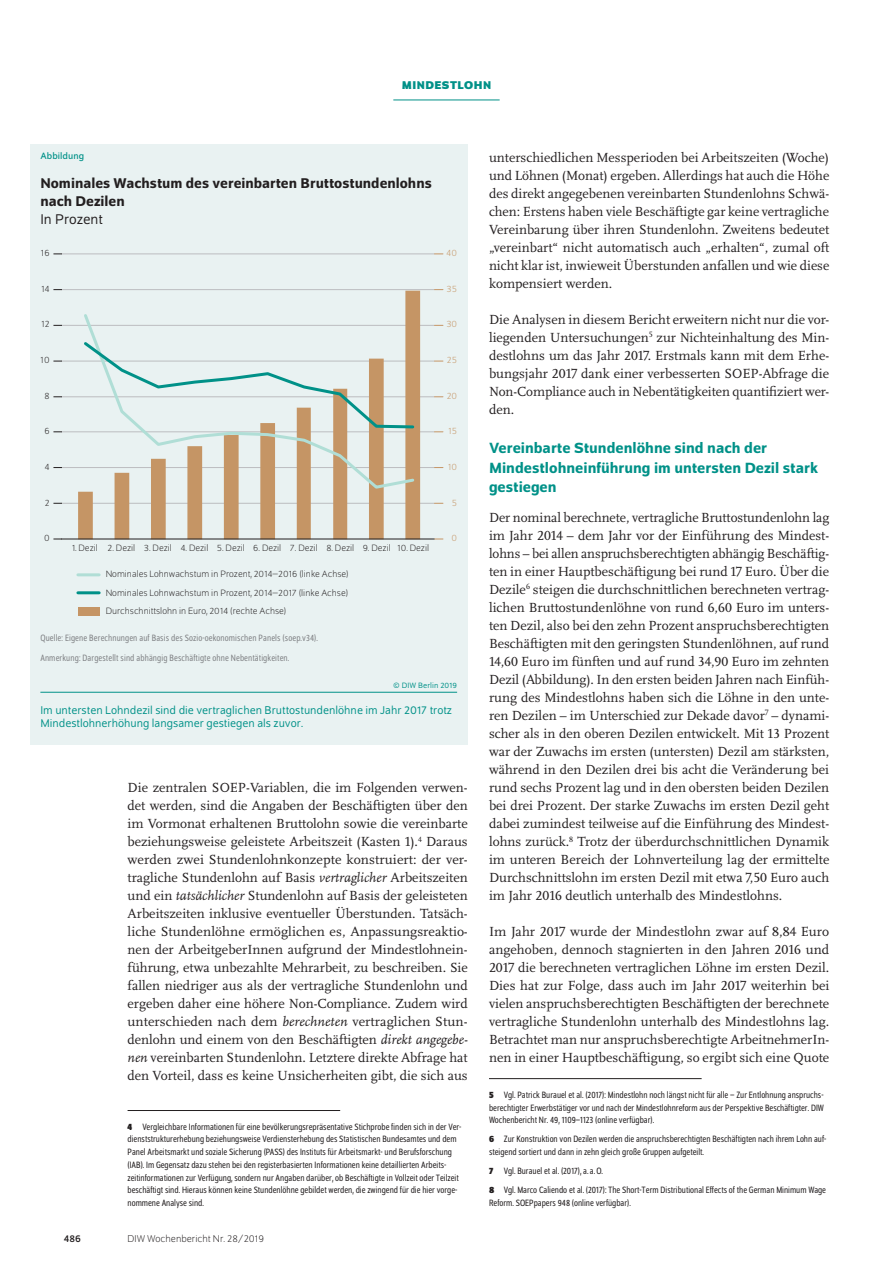
<style>
.page{position:relative;width:893px;height:1263px;background:#fff}
.page>*{position:absolute;margin:0;border:0;box-sizing:border-box;transform-origin:0 0}
.t1{font:500 15.75px/19.5px "Schumpeter";color:#009188}
.t2{font:500 15px/18px "Schumpeter";color:#231f20}
.t3{font:15px "Schumpeter Blond";color:#231f20}
.t4{font:13.8px/18px "Scala Pro";color:#231f20;text-align:justify}
.t5{font:12px/13.5px "Schumpeter Blond";color:#009188}
.t6{font:700 12px "Schumpeter";color:#009188}
.t7{font:300 10.5px "Schumpeter";color:#231f20}
.t8{font:10.5px "Schumpeter";color:#231f20}
.t9{font:semi-condensed 9.75px/12.8px "Schumpeter Blond";color:#231f20}
.t10{font:300 9.75px/18.3px "Schumpeter";color:#231f20}
.t11{font:semi-condensed 9.75px/20.5px "Schumpeter Blond";letter-spacing:.01em;color:#808285}
.t12{font:300 9.75px "Schumpeter";color:#c59565}
.t13{font:9.75px "Schumpeter";letter-spacing:.01em;color:#009188}
.t14{font:8.25px "Schumpeter Blond";letter-spacing:.01em;color:#009188}
.s1{font-style:italic}
.s2{font-family:"Schumpeter";font-weight:700}
</style>
<div class="page">
<hr style="left:393px;top:100px;width:107px;height:1px;background:#009188">
<hr style="left:128px;top:1110px;width:212px;height:1px;background:#231f20">
<hr style="left:489px;top:1078px;width:213px;height:1px;background:#231f20">
<div style="left:30px;top:144px;width:438px;height:600px;background:#e9f2f2"></div>
<hr style="left:61px;top:254px;width:373px;height:1px;background:#bcbdc0">
<hr style="left:61px;top:289px;width:373px;height:1px;background:#bcbdc0">
<hr style="left:61px;top:325px;width:373px;height:1px;background:#bcbdc0">
<hr style="left:61px;top:361px;width:373px;height:1px;background:#bcbdc0">
<hr style="left:61px;top:396px;width:373px;height:1px;background:#bcbdc0">
<hr style="left:61px;top:432px;width:373px;height:1px;background:#bcbdc0">
<hr style="left:61px;top:467px;width:373px;height:1px;background:#bcbdc0">
<hr style="left:61px;top:503px;width:373px;height:1px;background:#bcbdc0">
<svg style="left:78px;top:291px;width:342px;height:248px"></svg>
<svg style="left:82px;top:312px;width:334px;height:178px"></svg>
<svg style="left:81px;top:339px;width:335px;height:91px"></svg>
<div style="left:78px;top:607px;width:21px;height:8px;background:#c59565"></div>
<hr style="left:78px;top:573px;width:21px;height:3px;background:#b0ded6">
<hr style="left:78px;top:591px;width:21px;height:3px;background:#009188">
<hr style="left:61px;top:539px;width:373px;height:1px;background:#231f20">
<hr style="left:40px;top:692px;width:417px;height:1px;background:#009188">
<p class="t6" style="left:402px;top:79px;width:20px">MINDESTLOHN</p>
<p class="t13" style="left:40px;top:151px;width:45px">Abbildung</p>
<p class="t2" style="left:40px;top:174px;width:393px">Nominales Wachstum des vereinbarten Bruttostundenlohns nach Dezilen</p>
<p class="t3" style="left:40px;top:212px;width:64px">In Prozent</p>
<p class="t10" style="left:41px;top:244px;width:10px">16</p>
<p class="t10" style="left:41px;top:280px;width:10px">14</p>
<p class="t10" style="left:42px;top:315px;width:10px">12</p>
<p class="t10" style="left:41px;top:351px;width:10px">10</p>
<p class="t10" style="left:44px;top:387px;width:7px">8</p>
<p class="t10" style="left:44px;top:422px;width:7px">6</p>
<p class="t10" style="left:44px;top:458px;width:7px">4</p>
<p class="t10" style="left:45px;top:493px;width:6px">2</p>
<p class="t10" style="left:44px;top:529px;width:7px">0</p>
<p class="t10" style="left:72px;top:539px;width:359px">1. Dezil 2. Dezil 3. Dezil 4. Dezil 5. Dezil 6. Dezil 7. Dezil 8. Dezil 9. Dezil 10. Dezil</p>
<p class="t10" style="left:106px;top:565px;width:245px">Nominales Lohnwachstum in Prozent, 2014–2016 (linke Achse)<br>Nominales Lohnwachstum in Prozent, 2014–2017 (linke Achse)</p>
<p class="t11" style="left:40px;top:628px;width:279px">Quelle: Eigene Berechnungen auf Basis des Sozio-oekonomischen Panels (soep.v34).<br>Anmerkung: Dargestellt sind abhängig Beschäftigte ohne Nebentätigkeiten.</p>
<p class="t10" style="left:106px;top:602px;width:182px">Durchschnittslohn in Euro, 2014 (rechte Achse)</p>
<p class="t12" style="left:446px;top:248px;width:12px">40</p>
<p class="t12" style="left:447px;top:284px;width:12px">35</p>
<p class="t12" style="left:446px;top:320px;width:12px">30</p>
<p class="t12" style="left:447px;top:355px;width:12px">25</p>
<p class="t12" style="left:447px;top:391px;width:12px">20</p>
<p class="t12" style="left:448px;top:426px;width:10px">15</p>
<p class="t12" style="left:448px;top:462px;width:10px">10</p>
<p class="t12" style="left:452px;top:498px;width:7px">5</p>
<p class="t12" style="left:451px;top:533px;width:7px">0</p>
<p class="t14" style="left:393px;top:681px;width:66px">© DIW Berlin 2019</p>
<p class="t5" style="left:40px;top:704px;width:413px">Im untersten Lohndezil sind die vertraglichen Bruttostundenlöhne im Jahr 2017 trotz<br>Mindestlohnerhöhung langsamer gestiegen als zuvor.</p>
<p class="t4" style="left:128px;top:778px;width:342px">Die zentralen SOEP-Variablen, die im Folgenden verwen&shy;det werden, sind die Angaben der Beschäftigten über den im Vormonat erhaltenen Bruttolohn sowie die vereinbarte beziehungsweise geleistete Arbeitszeit (Kasten 1).<sup>4</sup> Daraus werden zwei Stundenlohnkonzepte konstruiert: der ver&shy;tragliche Stundenlohn auf Basis <span class="s1">vertraglicher</span> Arbeitszeiten und ein <span class="s1">tatsächlicher</span> Stundenlohn auf Basis der geleisteten Arbeitszeiten inklusive eventueller Überstunden. Tatsäch&shy;liche Stundenlöhne ermöglichen es, Anpassungsreaktio&shy;nen der ArbeitgeberInnen aufgrund der Mindestlohnein&shy;führung, etwa unbezahlte Mehrarbeit, zu beschreiben. Sie fallen niedriger aus als der vertragliche Stundenlohn und ergeben daher eine höhere Non-Compliance. Zudem wird unterschieden nach dem <span class="s1">berechneten</span> vertraglichen Stun&shy;denlohn und einem von den Beschäftigten <span class="s1">direkt angegebe&shy;nen</span> vereinbarten Stundenlohn. Letztere direkte Abfrage hat den Vorteil, dass es keine Unsicherheiten gibt, die sich aus</p>
<p class="t9" style="left:128px;top:1120px;width:335px"><span class="s2">4</span> Vergleichbare Informationen für eine bevölkerungsrepräsentative Stichprobe finden sich in der Ver&shy;dienststrukturerhebung beziehungsweise Verdiensterhebung des Statistischen Bundesamtes und dem Panel Arbeitsmarkt und soziale Sicherung (PASS) des Instituts für Arbeitsmarkt- und Berufsforschung (IAB). Im Gegensatz dazu stehen bei den registerbasierten Informationen keine detaillierten Arbeits&shy;zeitinformationen zur Verfügung, sondern nur Angaben darüber, ob Beschäftigte in Vollzeit oder Teilzeit beschäftigt sind. Hieraus können keine Stundenlöhne gebildet werden, die zwingend für die hier vorge&shy;nommene Analyse sind.</p>
<p class="t8" style="left:64px;top:1233px;width:19px">486</p>
<p class="t7" style="left:128px;top:1234px;width:138px">DIW Wochenbericht Nr. 28/2019</p>
<p class="t4" style="left:489px;top:148px;width:342px">unterschiedlichen Messperioden bei Arbeitszeiten (Woche) und Löhnen (Monat) ergeben. Allerdings hat auch die Höhe des direkt angegebenen vereinbarten Stundenlohns Schwä&shy;chen: Erstens haben viele Beschäftigte gar keine vertragliche Vereinbarung über ihren Stundenlohn. Zweitens bedeutet „vereinbart“ nicht automatisch auch „erhalten“, zumal oft nicht klar ist, inwieweit Überstunden anfallen und wie diese kompensiert werden.</p>
<p class="t4" style="left:489px;top:310px;width:342px">Die Analysen in diesem Bericht erweitern nicht nur die vor&shy;liegenden Untersuchungen<sup>5</sup> zur Nichteinhaltung des Min&shy;destlohns um das Jahr 2017. Erstmals kann mit dem Erhe&shy;bungsjahr 2017 dank einer verbesserten SOEP-Abfrage die Non-Compliance auch in Nebentätigkeiten quantifiziert wer&shy;den.</p>
<p class="t1" style="left:489px;top:438px;width:331px">Vereinbarte Stundenlöhne sind nach der<br>Mindestlohneinführung im untersten Dezil stark gestiegen</p>
<p class="t4" style="left:489px;top:508px;width:342px">Der nominal berechnete, vertragliche Bruttostundenlohn lag im Jahr 2014 – dem Jahr vor der Einführung des Mindest&shy;lohns – bei allen anspruchsberechtigten abhängig Beschäftig&shy;ten in einer Hauptbeschäftigung bei rund 17 Euro. Über die Dezile<sup>6</sup> steigen die durchschnittlichen berechneten vertrag&shy;lichen Bruttostundenlöhne von rund 6,60 Euro im unters&shy;ten Dezil, also bei den zehn Prozent anspruchsberechtigten Beschäftigten mit den geringsten Stundenlöhnen, auf rund 14,60 Euro im fünften und auf rund 34,90 Euro im zehnten Dezil (Abbildung). In den ersten beiden Jahren nach Einfüh&shy;rung des Mindestlohns haben sich die Löhne in den unte&shy;ren Dezilen – im Unterschied zur Dekade davor<sup>7</sup> – dynami&shy;scher als in den oberen Dezilen entwickelt. Mit 13 Prozent war der Zuwachs im ersten (untersten) Dezil am stärksten, während in den Dezilen drei bis acht die Veränderung bei rund sechs Prozent lag und in den obersten beiden Dezilen bei drei Prozent. Der starke Zuwachs im ersten Dezil geht dabei zumindest teilweise auf die Einführung des Mindest&shy;lohns zurück.<sup>8</sup> Trotz der überdurchschnittlichen Dynamik im unteren Bereich der Lohnverteilung lag der ermittelte Durchschnittslohn im ersten Dezil mit etwa 7,50 Euro auch im Jahr 2016 deutlich unterhalb des Mindestlohns.</p>
<p class="t4" style="left:489px;top:922px;width:342px">Im Jahr 2017 wurde der Mindestlohn zwar auf 8,84 Euro angehoben, dennoch stagnierten in den Jahren 2016 und 2017 die berechneten vertraglichen Löhne im ersten Dezil.<br>Dies hat zur Folge, dass auch im Jahr 2017 weiterhin bei vielen anspruchsberechtigten Beschäftigten der berechnete vertragliche Stundenlohn unterhalb des Mindestlohns lag.<br>Betrachtet man nur anspruchsberechtigte ArbeitnehmerIn&shy;nen in einer Hauptbeschäftigung, so ergibt sich eine Quote</p>
<p class="t9" style="left:489px;top:1088px;width:336px;text-align:justify"><span class="s2">5</span> Vgl. Patrick Burauel et al. (2017): Mindestlohn noch längst nicht für alle – Zur Entlohnung anspruchs&shy;berechtigter Erwerbstätiger vor und nach der Mindestlohnreform aus der Perspektive Beschäftigter. DIW Wochenbericht Nr. 49, 1109–1123 (online verfügbar).</p>
<p class="t9" style="left:489px;top:1133px;width:339px"><span class="s2">6</span> Zur Konstruktion von Dezilen werden die anspruchsberechtigten Beschäftigten nach ihrem Lohn auf&shy;steigend sortiert und dann in zehn gleich große Gruppen aufgeteilt.</p>
<p class="t9" style="left:489px;top:1162px;width:339px;line-height:19.2px"><span class="s2">7</span> Vgl. Burauel et al. (2017), a.a.O.<br><span class="s2">8</span> Vgl. Marco Caliendo et al. (2017): The Short-Term Distributional Effects of the German Minimum Wage</p>
<p class="t9" style="left:489px;top:1197px;width:143px">Reform. SOEPpapers 948 (online verfügbar).</p>
</div>
